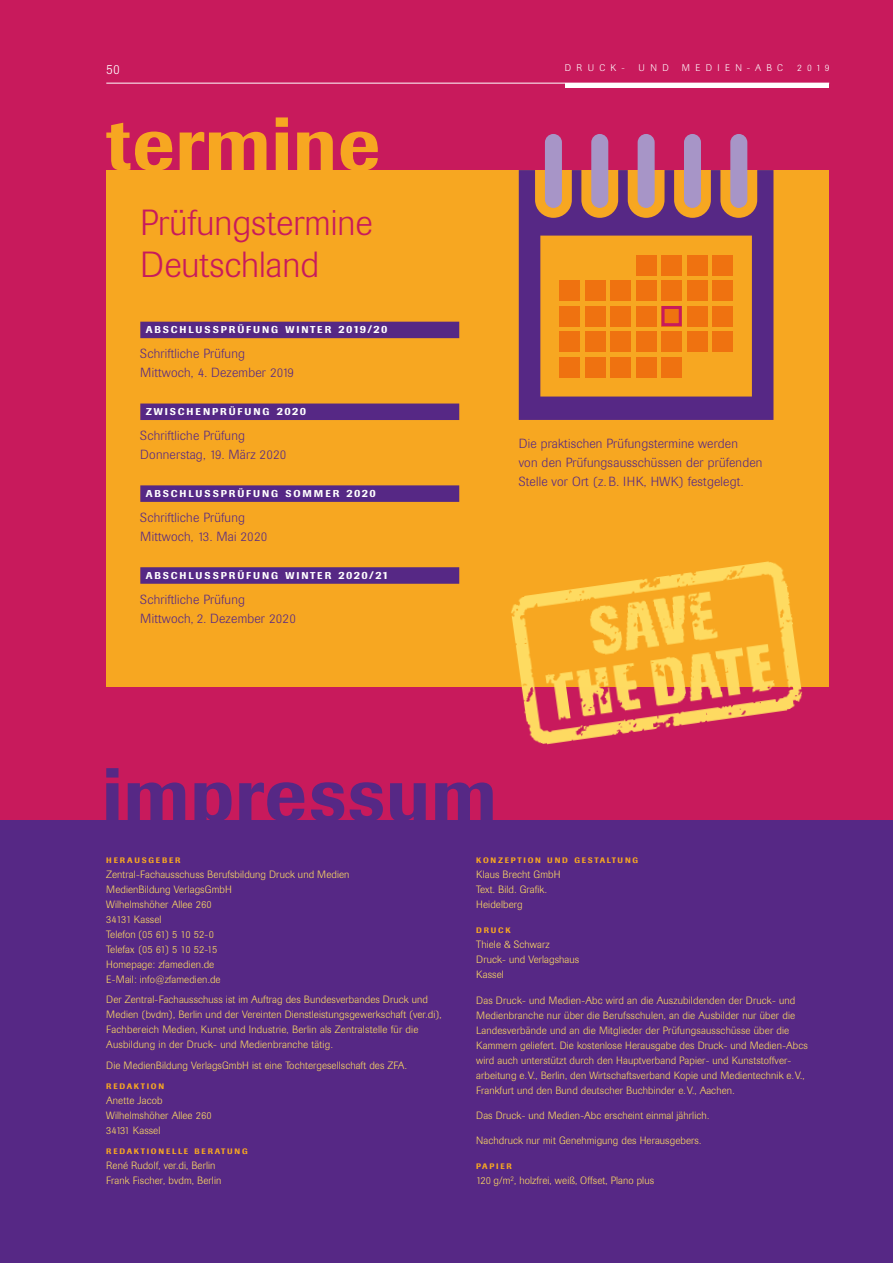
<style>
.page{position:relative;width:893px;height:1263px;background:#fff}
.page>*{position:absolute;margin:0;border:0;box-sizing:border-box;transform-origin:0 0}
.t1{font:500 75px "Berthold Imago BQ";letter-spacing:.015em;color:#562885}
.t2{font:500 75px "Berthold Imago BQ";letter-spacing:.015em;color:#f7a721}
.t3{font:300 36px/42px "Berthold Imago BQ";color:#c81a5c}
.t4{font:300 13.5px "Berthold Imago BQ";color:#fff}
.t5{font:300 13.2px/19.2px "Berthold Imago BQ";letter-spacing:.015em;color:#562885}
.t6{font:300 10.5px/15px "Berthold Imago BQ";letter-spacing:.01em;color:#ffdc62}
.t7{font:500 9.9px "Berthold Imago BQ";letter-spacing:.19em;color:#fff}
.t8{font:300 9.6px "Berthold Imago BQ";letter-spacing:.56em;color:#fff}
.t9{font:500 7.8px "Berthold Imago BQ";letter-spacing:.22em;color:#f7a721}
.t10{font:500 7.8px "Berthold Imago BQ";letter-spacing:.24em;color:#f7a721}
.s1{font-size:10.8px}
</style>
<div class="page">
<div style="left:0;top:0;width:893px;height:821px;background:#c81a5c"></div>
<div style="left:106px;top:170px;width:723px;height:516px;background:#f7a721"></div>
<div style="left:0;top:821px;width:893px;height:442px;background:#562885"></div>
<div style="left:140px;top:322px;width:319px;height:16px;background:#562885"></div>
<div style="left:140px;top:403px;width:319px;height:17px;background:#562885"></div>
<div style="left:140px;top:485px;width:319px;height:17px;background:#562885"></div>
<div style="left:140px;top:567px;width:319px;height:17px;background:#562885"></div>
<img style="left:497px;top:561px;width:319px;height:184px">
<svg style="left:519px;top:170px;width:254px;height:250px"></svg>
<svg style="left:730px;top:134px;width:17px;height:74px"></svg>
<svg style="left:684px;top:134px;width:17px;height:74px"></svg>
<svg style="left:638px;top:134px;width:17px;height:74px"></svg>
<svg style="left:591px;top:134px;width:17px;height:74px"></svg>
<svg style="left:545px;top:134px;width:17px;height:74px"></svg>
<div style="left:662px;top:306px;width:20px;height:20px;border:3px solid #c81a5c"></div>
<hr style="left:106px;top:83px;width:723px;height:1px;background:#fff">
<hr style="left:566px;top:83px;width:263px;height:4px;background:#fff">
<p class="t4" style="left:106px;top:62px;width:15px">50</p>
<p class="t8" style="left:565px;top:62px;width:62px">DRUCK-</p>
<p class="t8" style="left:638px;top:62px;width:32px">UND</p>
<p class="t8" style="left:682px;top:62px;width:103px">MEDIEN-ABC</p>
<p class="t8" style="left:797px;top:62px;width:34px">2019</p>
<h1 class="t2" style="left:106px;top:98px;width:275px">termine</h1>
<h2 class="t3" style="left:140px;top:202px;width:234px">Prüfungstermine<br>Deutschland</h2>
<p class="t7" style="left:146px;top:324px;width:243px">ABSCHLUSSPRÜFUNG WINTER <span class="s1">2019/20</span></p>
<p class="t5" style="left:140px;top:344px;width:155px">Schriftliche Prüfung<br>Mittwoch, 4. Dezember 2019</p>
<p class="t7" style="left:146px;top:406px;width:162px">ZWISCHENPRÜFUNG <span class="s1">2020</span></p>
<p class="t5" style="left:140px;top:426px;width:148px">Schriftliche Prüfung<br>Donnerstag, 19. März 2020</p>
<p class="t7" style="left:146px;top:488px;width:232px">ABSCHLUSSPRÜFUNG SOMMER <span class="s1">2020</span></p>
<p class="t5" style="left:140px;top:508px;width:129px">Schriftliche Prüfung<br>Mittwoch, 13. Mai 2020</p>
<p class="t7" style="left:146px;top:570px;width:244px">ABSCHLUSSPRÜFUNG WINTER <span class="s1">2020/21</span></p>
<p class="t5" style="left:140px;top:590px;width:157px">Schriftliche Prüfung<br>Mittwoch, 2. Dezember 2020</p>
<p class="t5" style="left:519px;top:434px;width:245px">Die praktischen Prüfungstermine werden<br>von den Prüfungsausschüssen der prüfenden<br>Stelle vor Ort (z. B. IHK, HWK) festgelegt.</p>
<h1 class="t1" style="left:102px;top:749px;width:396px">impressum</h1>
<p class="t10" style="left:106px;top:855px;width:76px">HERAUSGEBER</p>
<p class="t6" style="left:106px;top:867px;width:245px">Zentral-Fachausschuss Berufsbildung Druck und Medien<br>MedienBildung VerlagsGmbH<br>Wilhelmshöher Allee 260<br>34131 Kassel<br>Telefon (05 61) 5 10 52-0<br>Telefax (05 61) 5 10 52-15<br>Homepage: zfamedien.de<br>E-Mail: info@zfamedien.de</p>
<p class="t6" style="left:106px;top:992px;width:337px">Der Zentral-Fachausschuss ist im Auftrag des Bundesverbandes Druck und Medien (bvdm), Berlin und der Vereinten Dienstleistungsgewerkschaft (ver.di), Fachbereich Medien, Kunst und Industrie, Berlin als Zentralstelle für die Ausbildung in der Druck- und Medienbranche tätig.</p>
<p class="t6" style="left:106px;top:1058px;width:302px">Die MedienBildung VerlagsGmbH ist eine Tochtergesellschaft des ZFA.</p>
<p class="t9" style="left:106px;top:1081px;width:59px">REDAKTION</p>
<p class="t6" style="left:106px;top:1093px;width:107px">Anette Jacob<br>Wilhelmshöher Allee 260<br>34131 Kassel</p>
<p class="t9" style="left:106px;top:1147px;width:143px">REDAKTIONELLE BERATUNG</p>
<p class="t6" style="left:106px;top:1158px;width:117px">René Rudolf, ver.di, Berlin<br>Frank Fischer, bvdm, Berlin</p>
<p class="t9" style="left:476px;top:855px;width:163px">KONZEPTION UND GESTALTUNG</p>
<p class="t6" style="left:476px;top:867px;width:86px">Klaus Brecht GmbH<br>Text. Bild. Grafik.<br>Heidelberg</p>
<p class="t9" style="left:476px;top:926px;width:36px">DRUCK</p>
<p class="t6" style="left:476px;top:937px;width:105px">Thiele &amp; Schwarz<br>Druck- und Verlagshaus<br>Kassel</p>
<p class="t6" style="left:476px;top:993px;width:333px">Das Druck- und Medien-Abc wird an die Auszubildenden der Druck- und Medienbranche nur über die Berufsschulen, an die Ausbilder nur über die Landesverbände und an die Mitglieder der Prüfungsausschüsse über die Kammern geliefert. Die kostenlose Herausgabe des Druck- und Medien-Abcs wird auch unterstützt durch den Hauptverband Papier- und Kunststoffver&shy;arbeitung e.V., Berlin, den Wirtschaftsverband Kopie und Medientechnik e.V., Frankfurt und den Bund deutscher Buchbinder e. V., Aachen.</p>
<p class="t6" style="left:476px;top:1108px;width:234px">Das Druck- und Medien-Abc erscheint einmal jährlich.</p>
<p class="t6" style="left:476px;top:1133px;width:227px">Nachdruck nur mit Genehmigung des Herausgebers.</p>
<p class="t9" style="left:476px;top:1162px;width:37px">PAPIER</p>
<p class="t6" style="left:476px;top:1173px;width:179px">120 g/m<sup>2</sup>, holzfrei, weiß, Offset, Plano plus</p>
</div>
